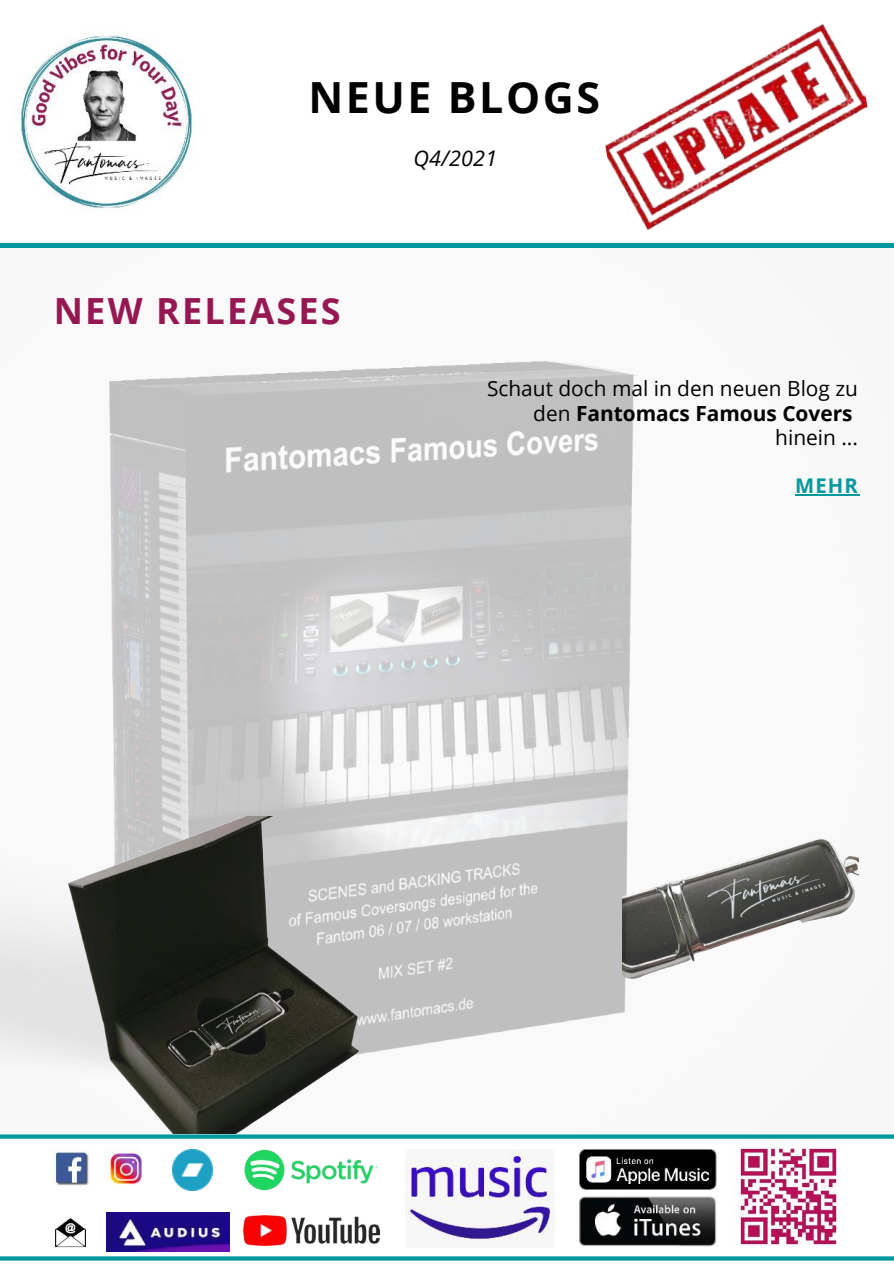
<style>
.page{position:relative;width:894px;height:1264px;background:#fff}
.page>*{position:absolute;margin:0;border:0;box-sizing:border-box;transform-origin:0 0}
.t1{font:700 42.9px "Open Sans";letter-spacing:.06em;color:#010101}
.t2{font:700 36px "Open Sans";letter-spacing:.06em;color:#961853}
.t3{font:italic 21.45px "Open Sans";letter-spacing:.01em;color:#010101}
.t4{font:20.85px/24.8px "Open Sans";color:#010101;text-align:right}
.t5{font:700 20.25px "Open Sans";color:#03989e}
.s1{font-weight:700}
</style>
<div class="page">
<img style="left:0;top:360px;width:860px;height:774px">
<div style="left:0;top:243px;width:893px;height:5px;background:#03989e"></div>
<svg style="left:0;top:1134px;width:893px;height:126px"></svg>
<img style="left:733px;top:1141px;width:110px;height:110px">
<img style="left:107px;top:1149px;width:38px;height:38px">
<img style="left:51px;top:1149px;width:38px;height:38px">
<img style="left:579px;top:1149px;width:136px;height:39px">
<img style="left:243px;top:1149px;width:136px;height:41px">
<img style="left:579px;top:1196px;width:136px;height:50px">
<img style="left:55px;top:1216px;width:31px;height:31px">
<img style="left:406px;top:1149px;width:148px;height:98px">
<img style="left:243px;top:1215px;width:136px;height:30px">
<img style="left:172px;top:1149px;width:41px;height:41px">
<img style="left:20px;top:34px;width:174px;height:176px">
<img style="left:107px;top:1212px;width:122px;height:39px">
<img style="left:605px;top:23px;width:263px;height:207px">
<img style="left:51px;top:816px;width:318px;height:317px">
<img style="left:622px;top:793px;width:235px;height:235px">
<hr style="left:794px;top:494px;width:64px;height:1px;background:#03989e">
<p class="t1" style="left:308px;top:67px;width:293px">NEUE BLOGS</p>
<p class="t3" style="left:413px;top:143px;width:85px">Q4/2021</p>
<p class="t2" style="left:54px;top:286px;width:288px">NEW RELEASES</p>
<p class="t4" style="left:487px;top:375px;width:372px">Schaut doch mal in den neuen Blog zu den <span class="s1">Fantomacs Famous Covers </span>hinein ...</p>
<p class="t5" style="left:794px;top:471px;width:64px">MEHR</p>
</div>
